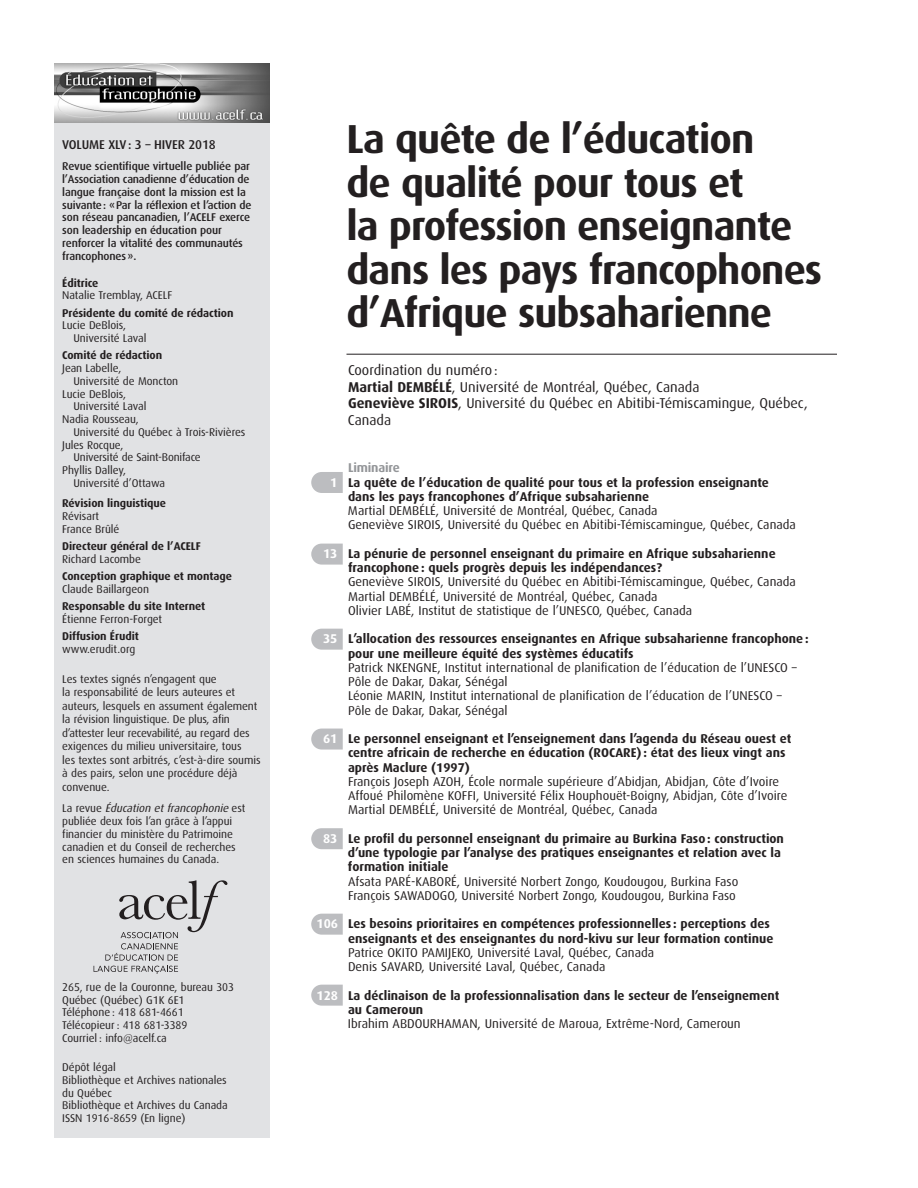
<style>
.page{position:relative;width:918px;height:1188px;background:#fff}
.page>*{position:absolute;margin:0;border:0;box-sizing:border-box;transform-origin:0 0}
.t1{font:700 40.5px/43.5px "Dax";letter-spacing:-.025em;color:#231f20}
.t2{font:14.25px/16.5px "Dax";color:#231f20}
.t3{font:12.75px/14.2px "Dax";color:#231f20}
.t4{font:700 12.75px/14.2px "Dax";color:#231f20}
.t5{font:500 12.75px "Dax";letter-spacing:-.01em;color:#231f20}
.t6{font:700 12.75px "Dax";letter-spacing:-.01em;color:#939598}
.t7{font:11.25px/12.8px "Dax";letter-spacing:-.005em;color:#231f20}
.t8{font:500 11.25px/12.8px "Dax";letter-spacing:-.01em;color:#231f20}
.t9{font:700 11.25px "Dax";letter-spacing:-.005em;color:#231f20}
.s1{font-style:italic}
.s2{font-weight:700}
.s3{color:#fff}
</style>
<div class="page">
<svg style="left:311px;top:914px;width:32px;height:21px"></svg>
<svg style="left:311px;top:472px;width:32px;height:21px"></svg>
<svg style="left:311px;top:544px;width:32px;height:21px"></svg>
<svg style="left:311px;top:629px;width:32px;height:21px"></svg>
<svg style="left:311px;top:828px;width:32px;height:21px"></svg>
<svg style="left:311px;top:729px;width:32px;height:21px"></svg>
<svg style="left:311px;top:985px;width:32px;height:21px"></svg>
<hr style="left:346px;top:354px;width:491px;height:1px;background:#231f20">
<div style="left:54px;top:68px;width:216px;height:1070px;background:#e1e2e4"></div>
<img style="left:54px;top:63px;width:216px;height:60px">
<svg style="left:94px;top:880px;width:133px;height:94px"></svg>
<p class="t5" style="left:62px;top:139px;width:155px">VOLUME XLV: 3 – HIVER 2018</p>
<p class="t8" style="left:62px;top:161px;width:191px">Revue scientifique virtuelle publiée par l’Association canadienne d’éducation de langue française dont la mission est la suivante: «Par la réflexion et l’action de son réseau pancanadien, l’ACELF exerce son leadership en éducation pour renforcer la vitalité des communautés francophones».</p>
<p class="t9" style="left:62px;top:278px;width:38px">Éditrice</p>
<p class="t7" style="left:62px;top:290px;width:112px">Natalie Tremblay, ACELF</p>
<p class="t9" style="left:62px;top:308px;width:173px">Présidente du comité de rédaction</p>
<p class="t7" style="left:73px;top:320px;width:74px;text-indent:-11px">Lucie DeBlois,<br>Université Laval</p>
<p class="t9" style="left:62px;top:351px;width:102px">Comité de rédaction</p>
<p class="t7" style="left:62px;top:363px;width:61px">Jean Labelle,</p>
<p class="t7" style="left:73px;top:375px;width:106px">Université de Moncton</p>
<p class="t7" style="left:62px;top:388px;width:65px">Lucie DeBlois,</p>
<p class="t7" style="left:73px;top:401px;width:74px">Université Laval</p>
<p class="t7" style="left:62px;top:414px;width:78px">Nadia Rousseau,</p>
<p class="t7" style="left:73px;top:426px;width:173px">Université du Québec à Trois-Rivières</p>
<p class="t7" style="left:62px;top:439px;width:63px">Jules Rocque,</p>
<p class="t7" style="left:73px;top:452px;width:129px">Université de Saint-Boniface</p>
<p class="t7" style="left:62px;top:465px;width:65px">Phyllis Dalley,</p>
<p class="t7" style="left:73px;top:477px;width:93px">Université d’Ottawa</p>
<p class="t9" style="left:62px;top:498px;width:105px">Révision linguistique</p>
<p class="t7" style="left:62px;top:510px;width:59px">Révisart<br>France Brûlé</p>
<p class="t9" style="left:62px;top:541px;width:140px">Directeur général de l’ACELF</p>
<p class="t7" style="left:62px;top:553px;width:80px">Richard Lacombe</p>
<p class="t9" style="left:62px;top:571px;width:171px">Conception graphique et montage</p>
<p class="t7" style="left:62px;top:583px;width:88px">Claude Baillargeon</p>
<p class="t9" style="left:62px;top:601px;width:145px">Responsable du site Internet</p>
<p class="t7" style="left:62px;top:613px;width:101px">Étienne Ferron-Forget</p>
<p class="t9" style="left:62px;top:631px;width:78px">Diffusion Érudit</p>
<p class="t7" style="left:62px;top:643px;width:75px">www.erudit.org</p>
<p class="t7" style="left:62px;top:673px;width:200px;line-height:13.5px">Les textes signés n’engagent que<br>la responsabilité de leurs auteures et auteurs, lesquels en assument également la révision linguistique. De plus, afin d’attester leur recevabilité, au regard des exigences du milieu universitaire, tous<br>les textes sont arbitrés, c’est-à-dire soumis à des pairs, selon une procédure déjà convenue.</p>
<p class="t7" style="left:62px;top:803px;width:185px">L a r e v u e <span class="s1">Éducation et francophonie</span> e s t publiée deux fois l’an grâce à l’appui financier du ministère du Patrimoine canadien et du Conseil de recherches en sciences humaines du Canada.</p>
<p class="t7" style="left:62px;top:981px;width:173px">265, rue de la Couronne, bureau 303<br>Québec (Québec) G1K 6E1<br>Téléphone : 418 681-4661<br>Télécopieur : 418 681-3389<br>Courriel : info@acelf.ca</p>
<p class="t7" style="left:62px;top:1062px;width:167px">Dépôt légal<br>Bibliothèque et Archives nationales du Québec<br>Bibliothèque et Archives du Canada<br>ISSN 1916-8659 (En ligne)</p>
<h1 class="t1" style="left:346px;top:120px;width:477px">La quête de l’éducation<br>de qualité pour tous et<br>la profession enseignante dans les pays francophones d’Afrique subsaharienne</h1>
<p class="t2" style="left:348px;top:363px;width:461px">Coordination du numéro :<br><span class="s2">Martial DEMBÉLÉ</span>, Université de Montréal, Québec, Canada<br><span class="s2">Geneviève SIROIS</span>, Université du Québec en Abitibi-Témiscamingue, Québec, Canada</p>
<p class="t6" style="left:348px;top:462px;width:53px">Liminaire</p>
<p class="t4" style="left:330px;top:476px;width:440px"><span class="s3">1</span> La quête de l’éducation de qualité pour tous et la profession enseignante</p>
<p class="t4" style="left:348px;top:490px;width:303px">dans les pays francophones d’Afrique subsaharienne</p>
<p class="t3" style="left:348px;top:504px;width:449px">Martial DEMBÉLÉ, Université de Montréal, Québec, Canada<br>Geneviève SIROIS, Université du Québec en Abitibi-Témiscamingue, Québec, Canada</p>
<p class="t4" style="left:348px;top:547px;width:429px;text-indent:-25px"><span class="s3">13</span> La pénurie de personnel enseignant du primaire en Afrique subsaharienne francophone : quels progrès depuis les indépendances?</p>
<p class="t3" style="left:348px;top:576px;width:449px">Geneviève SIROIS, Université du Québec en Abitibi-Témiscamingue, Québec, Canada<br>Martial DEMBÉLÉ, Université de Montréal, Québec, Canada<br>Olivier LABÉ, Institut de statistique de l’UNESCO, Québec, Canada</p>
<p class="t4" style="left:348px;top:633px;width:462px;text-indent:-25px"><span class="s3">35</span> L’allocation des ressources enseignantes en Afrique subsaharienne francophone : pour une meilleure équité des systèmes éducatifs</p>
<p class="t3" style="left:348px;top:661px;width:450px">Patrick NKENGNE, Institut international de planification de l’éducation de l’UNESCO – Pôle de Dakar, Dakar, Sénégal<br>Léonie MARIN, Institut international de planification de l’éducation de l’UNESCO – Pôle de Dakar, Dakar, Sénégal</p>
<p class="t4" style="left:348px;top:732px;width:445px;text-indent:-25px"><span class="s3">61</span> Le personnel enseignant et l’enseignement dans l’agenda du Réseau ouest et centre africain de recherche en éducation (ROCARE): état des lieux vingt ans après Maclure (1997)</p>
<p class="t3" style="left:348px;top:775px;width:441px">François Joseph AZOH, École normale supérieure d’Abidjan, Abidjan, Côte d’Ivoire<br>Affoué Philomène KOFFI, Université Félix Houphouët-Boigny, Abidjan, Côte d’Ivoire<br>Martial DEMBÉLÉ, Université de Montréal, Québec, Canada</p>
<p class="t4" style="left:348px;top:832px;width:438px;text-indent:-25px"><span class="s3">83</span> Le profil du personnel enseignant du primaire au Burkina Faso : construction d’une typologie par l’analyse des pratiques enseignantes et relation avec la formation initiale</p>
<p class="t3" style="left:348px;top:875px;width:392px">Afsata PARÉ-KABORÉ, Université Norbert Zongo, Koudougou, Burkina Faso<br>François SAWADOGO, Université Norbert Zongo, Koudougou, Burkina Faso</p>
<p class="t4" style="left:316px;top:918px;width:458px;text-align:right"><span class="s3">106</span> Les besoins prioritaires en compétences professionnelles : perceptions des enseignants et des enseignantes du nord-kivu sur leur formation continue</p>
<p class="t3" style="left:348px;top:946px;width:308px">Patrice OKITO PAMIJEKO, Université Laval, Québec, Canada<br>Denis SAVARD, Université Laval, Québec, Canada</p>
<p class="t4" style="left:348px;top:989px;width:433px;text-indent:-32px"><span class="s3">128</span> La déclinaison de la professionnalisation dans le secteur de l’enseignement au Cameroun</p>
<p class="t3" style="left:348px;top:1017px;width:394px">Ibrahim ABDOURHAMAN, Université de Maroua, Extrême-Nord, Cameroun</p>
</div>
